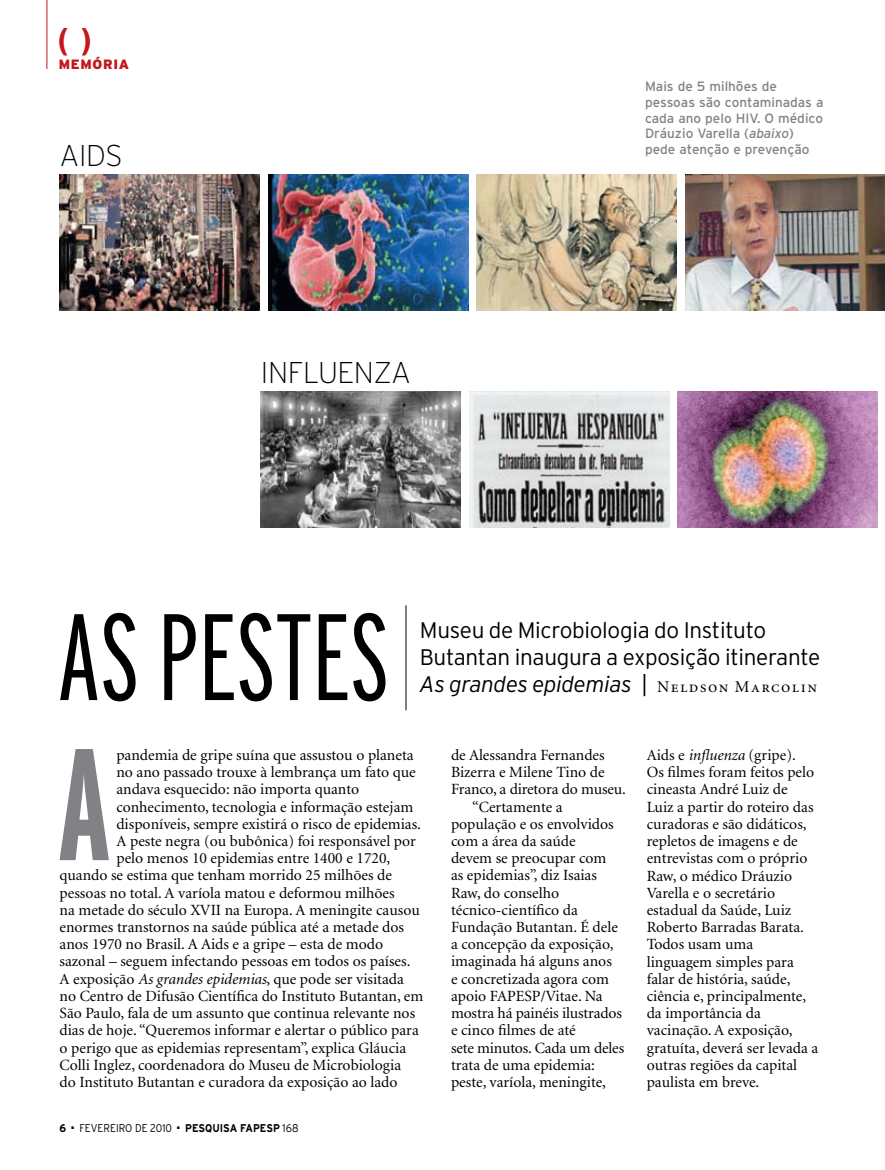
<style>
.page{position:relative;width:885px;height:1170px;background:#fff}
.page>*{position:absolute;margin:0;border:0;box-sizing:border-box;transform-origin:0 0}
.t1{font:700 extra-condensed 158.7px "Interstate";color:#808285;scale:.91 1}
.t2{font:300 extra-condensed 122.55px "Interstate";letter-spacing:-.01em;color:#000}
.t3{font:600 31.95px "Franklin Gothic";color:#c4161c}
.t4{font:200 30px "Interstate";letter-spacing:-.015em;color:#000}
.t5{font:300 22.5px/27px "Interstate";letter-spacing:-.015em;color:#000}
.t6{font:15.6px/17.2px "Minion";color:#000}
.t7{font:13.5px/15.8px "Interstate";color:#808285}
.t8{font:900 13.5px "Interstate";letter-spacing:.05em;color:#c4161c}
.t9{font:700 11.25px "Interstate";color:#000;scale:.9 1}
.t10{font:300 11.25px "Interstate";color:#000;scale:.9 1}
.s1{font-style:italic}
.s2{font-family:"Minion Regular SC";font-weight:400;font-size:16.5px}
.s3{font-weight:300}
</style>
<div class="page">
<hr style="left:47px;top:0;width:1px;height:69px;background:#c4161c">
<img style="left:60px;top:174px;width:199px;height:136px">
<img style="left:261px;top:391px;width:200px;height:136px">
<img style="left:268px;top:174px;width:200px;height:136px">
<img style="left:469px;top:391px;width:200px;height:136px">
<img style="left:476px;top:174px;width:200px;height:136px">
<img style="left:677px;top:391px;width:200px;height:136px">
<img style="left:685px;top:174px;width:199px;height:136px">
<hr style="left:405px;top:605px;width:1px;height:105px;background:#000">
<h3 class="t3" style="left:58px;top:20px;width:36px">( )</h3>
<p class="t8" style="left:59px;top:56px;width:72px">MEMÓRIA</p>
<h3 class="t4" style="left:60px;top:139px;width:65px">AIDS</h3>
<h3 class="t4" style="left:261px;top:356px;width:152px">INFLUENZA</h3>
<p class="t7" style="left:645px;top:78px;width:180px">Mais de 5 milhões de pessoas são contaminadas a cada ano pelo HIV. O médico<br>Dráuzio Varella (<span class="s1">abaixo</span>) pede atenção e prevenção</p>
<h2 class="t2" style="left:57px;top:588px;width:335px">AS PESTES</h2>
<h3 class="t5" style="left:420px;top:616px;width:402px">Museu de Microbiologia do I nstituto<br>Butantan inaugura a exposição itinerante<br><span class="s1">As grandes epidemias</span> | <span class="s2">Neldson Marcolin</span></h3>
<h1 class="t1" style="left:58px;top:716px;width:60px">A</h1>
<p class="t6" style="left:116px;top:746px;width:299px">pandemia de gripe suína que assustou o planeta</p>
<p class="t6" style="left:116px;top:764px;width:301px">no ano passado trouxe à lembrança um fato que</p>
<p class="t6" style="left:116px;top:781px;width:244px">andava esquecido: não importa quanto</p>
<p class="t6" style="left:116px;top:798px;width:298px">conhecimento, tecnologia e informação estejam</p>
<p class="t6" style="left:116px;top:815px;width:306px">disponíveis, sempre existirá o risco de epidemias.</p>
<p class="t6" style="left:116px;top:832px;width:301px">A peste negra (ou bubônica) foi responsável por</p>
<p class="t6" style="left:116px;top:850px;width:275px">pelo menos 10 epidemias entre 1400 e 1720,</p>
<p class="t6" style="left:60px;top:867px;width:334px">quando se estima que tenham morrido 25 milhões de</p>
<p class="t6" style="left:60px;top:884px;width:336px">pessoas no total. A varíola matou e deformou milhões</p>
<p class="t6" style="left:60px;top:901px;width:362px">na metade do século XVII na Europa. A meningite causou</p>
<p class="t6" style="left:60px;top:918px;width:346px">enormes transtornos na saúde pública até a metade dos</p>
<p class="t6" style="left:60px;top:936px;width:325px">anos 1970 no Brasil. A Aids e a gripe – esta de modo</p>
<p class="t6" style="left:60px;top:953px;width:352px">sazonal – seguem infectando pessoas em todos os países.</p>
<p class="t6" style="left:60px;top:970px;width:346px">A exposição <span class="s1">As grandes epidemias</span>, que pode ser visitada</p>
<p class="t6" style="left:60px;top:987px;width:365px">no Centro de Difusão Científica do Instituto Butantan, em</p>
<p class="t6" style="left:60px;top:1004px;width:357px">São Paulo, fala de um assunto que continua relevante nos</p>
<p class="t6" style="left:60px;top:1022px;width:361px">dias de hoje. “Queremos informar e alertar o público para</p>
<p class="t6" style="left:60px;top:1039px;width:348px">o perigo que as epidemias representam”, explica Gláucia</p>
<p class="t6" style="left:60px;top:1056px;width:343px">Colli Inglez, coordenadora do Museu de Microbiologia</p>
<p class="t6" style="left:60px;top:1073px;width:339px">do Instituto Butantan e curadora da exposição ao lado</p>
<p class="t9" style="left:60px;top:1121px;width:9px">6</p>
<p class="t10" style="left:72px;top:1121px;width:113px">■ fevereiro DE 2010</p>
<p class="t9" style="left:177px;top:1121px;width:136px">■ PESQUISA FAPESP <span class="s3">168</span></p>
<p class="t6" style="left:451px;top:746px;width:155px">de Alessandra Fernandes</p>
<p class="t6" style="left:451px;top:764px;width:155px">Bizerra e Milene Tino de</p>
<p class="t6" style="left:451px;top:781px;width:176px">Franco, a diretora do museu.</p>
<p class="t6" style="left:472px;top:798px;width:92px">“Certamente a</p>
<p class="t6" style="left:451px;top:815px;width:164px">população e os envolvidos</p>
<p class="t6" style="left:451px;top:832px;width:126px">com a área da saúde</p>
<p class="t6" style="left:451px;top:850px;width:157px">devem se preocupar com</p>
<p class="t6" style="left:451px;top:867px;width:147px">as epidemias”, diz Isaias</p>
<p class="t6" style="left:451px;top:884px;width:110px">Raw, do conselho</p>
<p class="t6" style="left:451px;top:901px;width:128px">técnico-científico da</p>
<p class="t6" style="left:451px;top:918px;width:168px">Fundação Butantan. É dele</p>
<p class="t6" style="left:451px;top:936px;width:164px">a concepção da exposição,</p>
<p class="t6" style="left:451px;top:953px;width:162px">imaginada há alguns anos</p>
<p class="t6" style="left:451px;top:970px;width:159px">e concretizada agora com</p>
<p class="t6" style="left:451px;top:987px;width:153px">apoio FAPESP/Vitae. Na</p>
<p class="t6" style="left:451px;top:1004px;width:172px">mostra há painéis ilustrados</p>
<p class="t6" style="left:451px;top:1022px;width:126px">e cinco filmes de até</p>
<p class="t6" style="left:451px;top:1039px;width:175px">sete minutos. Cada um deles</p>
<p class="t6" style="left:451px;top:1056px;width:145px">trata de uma epidemia:</p>
<p class="t6" style="left:451px;top:1073px;width:156px">peste, varíola, meningite,</p>
<p class="t6" style="left:646px;top:747px;width:173px">Aids e <span class="s1">influenza</span> (gripe).<br>Os filmes foram feitos pelo cineasta André Luiz de<br>Luiz a partir do roteiro das curadoras e são didáticos, repletos de imagens e de entrevistas com o próprio<br>Raw, o médico Dráuzio<br>Varella e o secretário estadual da Saúde, Luiz<br>Roberto Barradas Barata.<br>Todos usam uma linguagem simples para falar de história, saúde, ciência e, principalmente, da importância da vacinação. A exposição, gratuíta, deverá ser levada a outras regiões da capital paulista em breve.</p>
</div>
